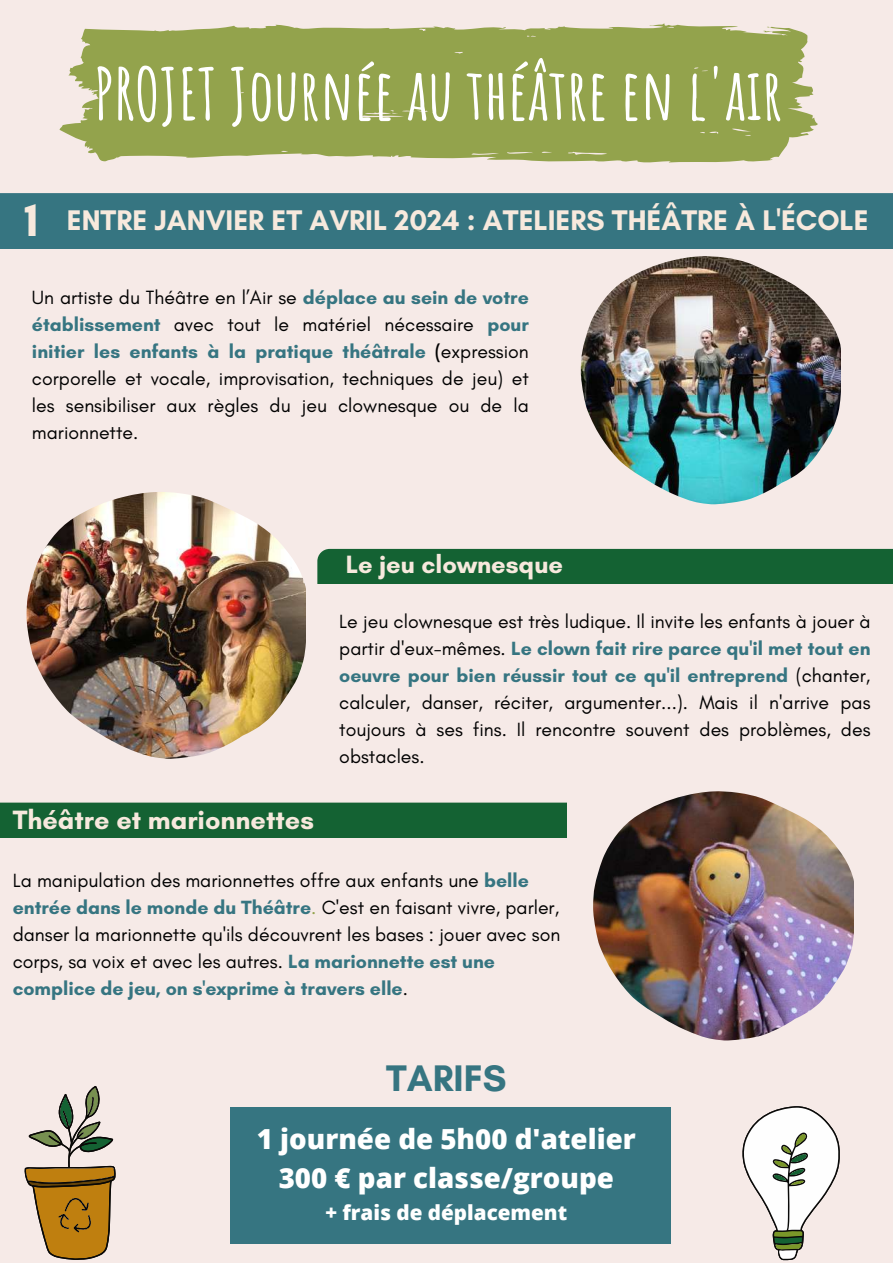
<style>
.page{position:relative;width:893px;height:1264px;background:#fff}
.page>*{position:absolute;margin:0;border:0;box-sizing:border-box;transform-origin:0 0}
.t1{font:700 70.5px "Amatic SC";color:#fff}
.t2{font:700 46.95px "Glacial Indifference";color:#f7e9dd}
.t3{font:700 37.65px "Glacial Indifference";color:#367581}
.t4{font:700 28.95px "Glacial Indifference";color:#f7e9dd}
.t5{font:800 27.6px/38.4px "Open Sans";color:#fff;text-align:center}
.t6{font:700 27px "Glacial Indifference";color:#f7e9dd}
.t7{font:700 25.5px "Glacial Indifference";color:#f7e9dd}
.t8{font:800 20.55px "Open Sans";color:#fff}
.t9{font:19.5px/27px "Glacial Indifference";color:#000;text-align:justify}
.s1{font-weight:700;color:#367581}
.s2{font-weight:700}
.s3{color:#93a34c}
</style>
<div class="page">
<div style="left:0;top:0;width:892px;height:1262px;background:#f6eae7"></div>
<div style="left:317px;top:549px;width:575px;height:34px;background:#146233"></div>
<img style="left:580px;top:256px;width:260px;height:248px">
<img style="left:593px;top:791px;width:260px;height:249px">
<img style="left:27px;top:492px;width:278px;height:266px">
<svg style="left:60px;top:23px;width:757px;height:140px;background:#9eab5e"></svg>
<div style="left:230px;top:1106px;width:440px;height:137px;background:#367581"></div>
<div style="left:0;top:193px;width:892px;height:56px;background:#367581"></div>
<svg style="left:742px;top:1106px;width:97px;height:154px"></svg>
<svg style="left:25px;top:1086px;width:91px;height:173px"></svg>
<div style="left:0;top:802px;width:566px;height:35px;background:#146233"></div>
<h2 class="t2" style="left:24px;top:191px;width:16px">1</h2>
<h1 class="t1" style="left:94px;top:49px;width:690px">PROJET Journée au théâtre en l'air</h1>
<h3 class="t4" style="left:67px;top:202px;width:803px">ENTRE JANVIER ET AVRIL 2024 : ATELIERS THÉÂTRE À L'ÉCOLE</h3>
<p class="t9" style="left:32px;top:283px;width:498px">Un artiste du Théâtre en l’Air se <span class="s1">déplace au sein de votre établissement</span> avec tout le matériel nécessaire <span class="s1">pour initier les enfants à la pratique théâtrale</span> <span class="s2">(</span>expression corporelle et vocale, improvisation, techniques de jeu) et les sensibiliser aux règles du jeu clownesque ou de la marionnette.</p>
<h3 class="t6" style="left:13px;top:803px;width:303px">Théâtre et marionnettes</h3>
<h3 class="t7" style="left:345px;top:548px;width:219px">Le jeu clownesque</h3>
<p class="t9" style="left:339px;top:607px;width:532px">Le jeu clownesque est très ludique. Il invite les enfants à jouer à partir d'eux-mêmes. <span class="s1">Le clown fait rire parce qu'il met tout en oeuvre pour bien réussir tout ce qu'il entreprend</span> (chanter, calculer, danser, réciter, argumenter...). Mais il n'arrive pas toujours à ses fins. Il rencontre souvent des problèmes, des obstacles.</p>
<p class="t9" style="left:13px;top:866px;width:549px;text-align:left">La manipulation des marionnettes offre aux enfants une <span class="s1">belle entrée dans le monde du Théâtre</span><span class="s3">.</span> C'est en faisant vivre, parler, danser la marionnette qu'ils découvrent les bases : jouer avec son corps, sa voix et avec les autres. <span class="s1">La marionnette est une complice de jeu, on s'exprime à travers elle</span>.</p>
<h3 class="t3" style="left:386px;top:1054px;width:122px">TARIFS</h3>
<h3 class="t5" style="left:257px;top:1119px;width:380px">1 journée de 5h00 d'atelier<br>300 € par classe/groupe</h3>
<p class="t8" style="left:325px;top:1197px;width:243px">+ frais de déplacement</p>
</div>
